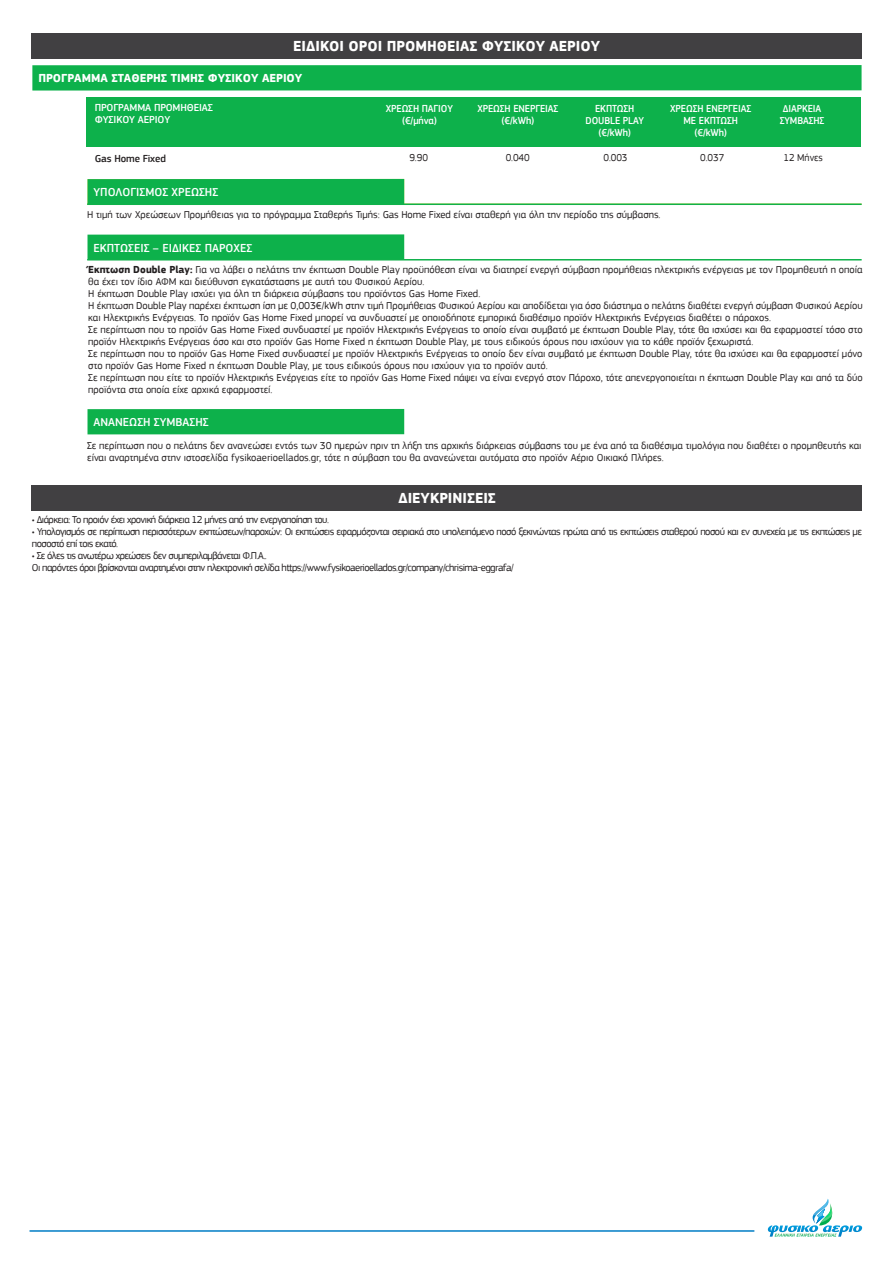
<style>
.page{position:relative;width:893px;height:1263px;background:#fff}
.page>*{position:absolute;margin:0;border:0;box-sizing:border-box;transform-origin:0 0}
.t1{font:700 15px "PF Square Sans Pro";color:#fff}
.t2{font:500 12px "PF Square Sans Pro";color:#fff}
.t3{font:700 12px "PF Square Sans Pro";color:#fff}
.t4{font:10.5px/12px "PF Square Sans Pro";color:#231f20}
.t5{font:10.5px/12px "PF Square Sans Pro";letter-spacing:-.05em;color:#231f20}
.t6{font:500 10.5px/12px "PF Square Sans Pro";letter-spacing:-.01em;color:#fff;text-align:center;scale:.95 1}
.t7{font:500 10.5px/12px "PF Square Sans Pro";letter-spacing:-.01em;color:#fff}
.t8{font:10.5px "PF Square Sans Pro";color:#231f20;scale:.95 1}
.t9{font:500 10.5px "PF Square Sans Pro";letter-spacing:-.01em;color:#231f20}
.s1{color:#414042}
.s2{font-weight:700}
</style>
<div class="page">
<div style="left:31px;top:33px;width:830px;height:25px;background:#414042"></div>
<div style="left:32px;top:65px;width:829px;height:26px;background:#0db14b"></div>
<div style="left:86px;top:97px;width:774px;height:49px;background:#0db14b"></div>
<div style="left:87px;top:179px;width:317px;height:25px;background:#0db14b"></div>
<hr style="left:87px;top:204px;width:774px;height:1px;background:#10b14b">
<div style="left:32px;top:485px;width:830px;height:26px;background:#414042"></div>
<div style="left:87px;top:409px;width:317px;height:25px;background:#0db14b"></div>
<div style="left:87px;top:234px;width:317px;height:26px;background:#0db14b"></div>
<hr style="left:87px;top:259px;width:774px;height:2px;background:#10b14b">
<hr style="left:30px;top:1230px;width:723px;height:2px;background:#007dc5">
<svg style="left:767px;top:1199px;width:95px;height:38px"></svg>
<h1 class="t1" style="left:293px;top:37px;width:308px">ΕΙ∆ΙΚΟΙ ΟΡΟΙ ΠΡΟΜΗΘΕΙΑΣ ΦΥΣΙΚΟΥ ΑΕΡΙΟΥ</h1>
<p class="t3" style="left:38px;top:71px;width:265px">ΠΡΟΓΡΑΜΜΑ ΣΤΑΘΕΡΗΣ ΤΙΜΗΣ ΦΥΣΙΚΟΥ ΑΕΡΙΟΥ</p>
<p class="t7" style="left:95px;top:102px;width:120px">ΠΡΟΓΡΑΜΜΑ ΠΡΟΜΗΘΕΙΑΣ<br>ΦΥΣΙΚΟΥ ΑΕΡΙΟΥ</p>
<p class="t6" style="left:477px;top:102px;width:87px">ΧΡΕΩΣΗ ΕΝΕΡΓΕΙΑΣ (€/kWh)</p>
<p class="t6" style="left:585px;top:102px;width:63px">ΕΚΠΤΩΣΗ<br>DOUBLE PLAY (€/kWh)</p>
<p class="t6" style="left:670px;top:102px;width:87px">ΧΡΕΩΣΗ ΕΝΕΡΓΕΙΑΣ<br>ΜΕ ΕΚΠΤΩΣΗ (€/kWh)</p>
<p class="t6" style="left:386px;top:102px;width:72px">ΧΡΕΩΣΗ ΠΑΓΙΟΥ (€/µήνα)</p>
<p class="t6" style="left:779px;top:103px;width:49px;text-align:left">∆ΙΑΡΚΕΙΑ<br>ΣΥΜΒΑΣΗΣ</p>
<p class="t9" style="left:95px;top:152px;width:73px">Gas Home Fixed</p>
<p class="t8" style="left:409px;top:152px;width:21px">9.90</p>
<p class="t8" style="left:505px;top:152px;width:27px">0.040</p>
<p class="t8" style="left:603px;top:152px;width:27px">0.003</p>
<p class="t8" style="left:700px;top:152px;width:27px">0.037</p>
<p class="t8" style="left:783px;top:152px;width:43px">12 Mήνες</p>
<p class="t2" style="left:93px;top:185px;width:185px">ΥΠΟΛΟΓΙΣΜΟΣ ΧΡΕΩΣΗΣ <span class="s1">ΕΝΕΡΓΕΙΑΣ</span></p>
<p class="t4" style="left:87px;top:208px;width:575px">Η τιµή των Χρεώσεων Προµήθειας για τo πρόγραµµα Σταθερής Τιµής: Gas Home Fixed είναι σταθερή για όλη την περίοδο της σύµβασης.</p>
<p class="t2" style="left:93px;top:241px;width:160px">ΕΚΠΤΩΣΕΙΣ – ΕΙ∆ΙΚΕΣ ΠΑΡΟΧΕΣ</p>
<p class="t4" style="left:88px;top:263px;width:775px"><span class="s2">Έκπτωση Double Play:</span> Για να λάβει ο πελάτης την έκπτωση Double Play προϋπόθεση είναι να διατηρεί ενεργή σύµβαση προµήθειας ηλεκτρικής ενέργειας µε τον Προµηθευτή η οποία θα έχει τον ίδιο ΑΦΜ και διεύθυνση εγκατάστασης µε αυτή του Φυσικού Αερίου.<br>Η έκπτωση Double Play ισχύει για όλη τη διάρκεια σύµβασης του προϊόντος Gas Home Fixed.<br>Η έκπτωση Double Play παρέχει έκπτωση ίση µε 0,003€/kWh στην τιµή Προµήθειας Φυσικού Αερίου και αποδίδεται για όσο διάστηµα ο πελάτης διαθέτει ενεργή σύµβαση Φυσικού Αερίου και Ηλεκτρικής Ενέργειας. Το προϊόν Gas Home Fixed µπορεί να συνδυαστεί µε οποιοδήποτε εµπορικά διαθέσιµο προϊόν Ηλεκτρικής Ενέργειας διαθέτει ο πάροχος.<br>Σε περίπτωση που το προϊόν Gas Home Fixed συνδυαστεί µε προϊόν Ηλεκτρικής Ενέργειας το οποίο είναι συµβατό µε έκπτωση Double Play, τότε θα ισχύσει και θα εφαρµοστεί τόσο στο προϊόν Ηλεκτρικής Ενέργειας όσο και στο προϊόν Gas Home Fixed η έκπτωση Double Play, µε τους ειδικούς όρους που ισχύουν για το κάθε προϊόν ξεχωριστά.<br>Σε περίπτωση που το προϊόν Gas Home Fixed συνδυαστεί µε προϊόν Ηλεκτρικής Ενέργειας το οποίο δεν είναι συµβατό µε έκπτωση Double Play, τότε θα ισχύσει και θα εφαρµοστεί µόνο στο προϊόν Gas Home Fixed η έκπτωση Double Play, µε τους ειδικούς όρους που ισχύουν για το προϊόν αυτό.<br>Σε περίπτωση που είτε το προϊόν Ηλεκτρικής Ενέργειας είτε το προϊόν Gas Home Fixed πάψει να είναι ενεργό στον Πάροχο, τότε απενεργοποιείται η έκπτωση Double Play και από τα δύο προϊόντα στα οποία είχε αρχικά εφαρµοστεί.</p>
<p class="t2" style="left:93px;top:415px;width:117px">ΑΝΑΝΕΩΣΗ ΣΥΜΒΑΣΗΣ</p>
<p class="t4" style="left:87px;top:440px;width:775px">Σε περίπτωση που ο πελάτης δεν ανανεώσει εντός των 30 ηµερών πριν τη λήξη της αρχικής διάρκειας σύµβασης του µε ένα από τα διαθέσιµα τιµολόγια που διαθέτει ο προµηθευτής και είναι αναρτηµένα στην ιστοσελίδα fysikoaerioellados.gr, τότε η σύµβαση του θα ανανεώνεται αυτόµατα στο προϊόν Αέριο Οικιακό Πλήρες.</p>
<h1 class="t1" style="left:398px;top:489px;width:99px">∆ΙΕΥΚΡΙΝΙΣΕΙΣ</h1>
<p class="t5" style="left:32px;top:514px;width:298px">• ∆ιάρκεια: Το προιόν έχει χρονική διάρκεια 12 µήνες από την ενεργοποίηση του.</p>
<p class="t5" style="left:32px;top:526px;width:831px">• Υπολογισµός σε περίπτωση περισσότερων εκπτώσεων/παροχών: Οι εκπτώσεις εφαρµόζονται σειριακά στο υπολειπόµενο ποσό ξεκινώντας πρώτα από τις εκπτώσεις σταθερού ποσού και εν συνεχεία µε τις εκπτώσεις µε ποσοστό επί τοις εκατό.</p>
<p class="t5" style="left:32px;top:550px;width:483px">• Σε όλες τις ανωτέρω χρεώσεις δεν συµπεριλαµβάνεται Φ.Π.Α..<br>Oι παρόντες όροι βρίσκονται αναρτηµένοι στην ηλεκτρονική σελίδα https://www.fysikoaerioellados.gr/company/chrisima-eggrafa/</p>
</div>
